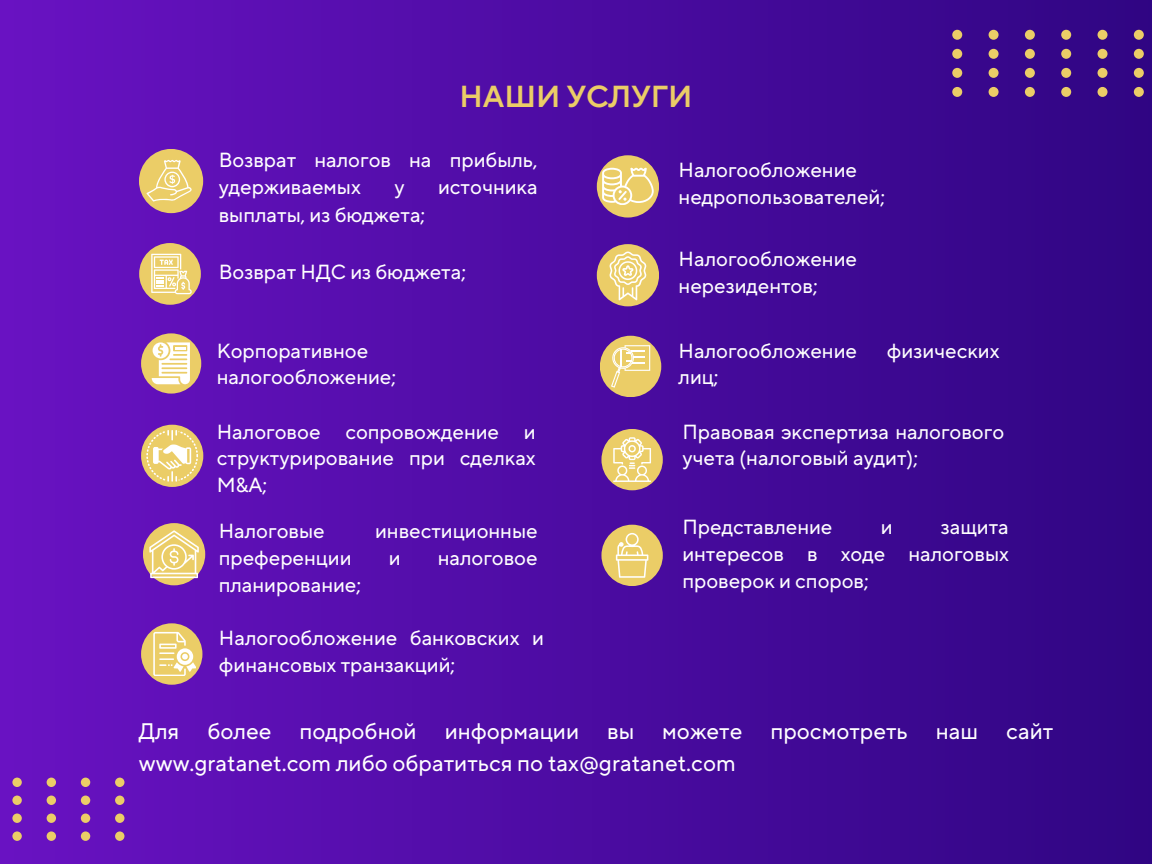
<style>
.page{position:relative;width:1152px;height:864px;background:#fff}
.page>*{position:absolute;margin:0;border:0;box-sizing:border-box;transform-origin:0 0}
.t1{font:600 30.45px "TT Norms Pro";color:#ebcd67}
.t2{font:22.5px/31.5px "TT Norms Pro";color:#fff}
.t3{font:20.4px/26.8px "TT Norms Pro";color:#fff}
</style>
<div class="page">
<div style="left:0;top:0;width:1152px;height:864px;background:linear-gradient(to right,#6912c2,#2f0583)"></div>
<div style="left:139px;top:149px;width:64px;height:64px;background:#ebcd67;border-radius:50%"></div>
<svg style="left:147px;top:160px;width:45px;height:42px"></svg>
<div style="left:139px;top:243px;width:62px;height:62px;background:#ebcd67;border-radius:50%"></div>
<svg style="left:151px;top:254px;width:41px;height:40px"></svg>
<div style="left:141px;top:333px;width:60px;height:61px;background:#ebcd67;border-radius:50%"></div>
<svg style="left:152px;top:342px;width:38px;height:43px"></svg>
<div style="left:141px;top:425px;width:62px;height:62px;background:#ebcd67;border-radius:50%"></div>
<svg style="left:146px;top:430px;width:52px;height:52px"></svg>
<div style="left:141px;top:623px;width:61px;height:62px;background:#ebcd67;border-radius:50%"></div>
<svg style="left:153px;top:632px;width:43px;height:44px"></svg>
<div style="left:600px;top:336px;width:61px;height:61px;background:#ebcd67;border-radius:50%"></div>
<svg style="left:611px;top:345px;width:39px;height:43px"></svg>
<div style="left:597px;top:155px;width:62px;height:63px;background:#ebcd67;border-radius:50%"></div>
<svg style="left:602px;top:168px;width:52px;height:37px"></svg>
<div style="left:597px;top:244px;width:62px;height:62px;background:#ebcd67;border-radius:50%"></div>
<svg style="left:610px;top:252px;width:36px;height:48px"></svg>
<div style="left:601px;top:429px;width:62px;height:61px;background:#ebcd67;border-radius:50%"></div>
<svg style="left:613px;top:437px;width:38px;height:45px"></svg>
<div style="left:601px;top:525px;width:62px;height:61px;background:#ebcd67;border-radius:50%"></div>
<svg style="left:616px;top:533px;width:32px;height:45px"></svg>
<div style="left:143px;top:523px;width:62px;height:62px;background:#ebcd67;border-radius:50%"></div>
<svg style="left:149px;top:530px;width:50px;height:48px"></svg>
<svg style="left:0;top:778px;width:124px;height:63px;background:#782bb2"></svg>
<svg style="left:952px;top:30px;width:200px;height:67px;background:#4d2183"></svg>
<h1 class="t1" style="left:459px;top:78px;width:235px">НАШИ УСЛУГИ</h1>
<p class="t3" style="left:219px;top:147px;width:321px;line-height:27.6px">Возврат налогов на прибыль, удерживаемых</p>
<p class="t3" style="left:394px;top:175px;width:12px">у</p>
<p class="t3" style="left:438px;top:175px;width:101px">источника</p>
<p class="t3" style="left:219px;top:202px;width:208px">выплаты, из бюджета;</p>
<p class="t3" style="left:219px;top:260px;width:249px">Возврат НДС из бюджета;</p>
<p class="t3" style="left:217px;top:338px;width:181px">Корпоративное налогообложение;</p>
<p class="t3" style="left:217px;top:419px;width:321px;text-align:justify">Налоговое сопровождение и структурирование при сделках M&amp;A;</p>
<p class="t3" style="left:219px;top:518px;width:108px">Налоговые</p>
<p class="t3" style="left:375px;top:518px;width:164px">инвестиционные</p>
<p class="t3" style="left:219px;top:545px;width:134px">преференции</p>
<p class="t3" style="left:389px;top:545px;width:13px">и</p>
<p class="t3" style="left:438px;top:545px;width:101px">налоговое</p>
<p class="t3" style="left:219px;top:572px;width:144px">планирование;</p>
<p class="t3" style="left:219px;top:625px;width:326px">Налогообложение банковских и финансовых транзакций;</p>
<p class="t3" style="left:679px;top:158px;width:208px">Налогообложение недропользователей;</p>
<p class="t3" style="left:679px;top:247px;width:180px">Налогообложение нерезидентов;</p>
<p class="t3" style="left:679px;top:338px;width:180px">Налогообложение</p>
<p class="t3" style="left:887px;top:338px;width:114px">физических</p>
<p class="t3" style="left:679px;top:365px;width:42px">лиц;</p>
<p class="t3" style="left:682px;top:419px;width:323px">Правовая экспертиза налогового учета (налоговый аудит);</p>
<p class="t3" style="left:682px;top:515px;width:152px">Представление</p>
<p class="t3" style="left:881px;top:515px;width:13px">и</p>
<p class="t3" style="left:682px;top:515px;width:328px;text-align:justify;text-indent:258px">защита интересов в ходе налоговых проверок и споров;</p>
<p class="t2" style="left:139px;top:717px;width:916px">Для более подробной информации вы можете просмотреть наш сайт www.gratanet.com либо обратиться по tax@gratanet.com</p>
</div>
